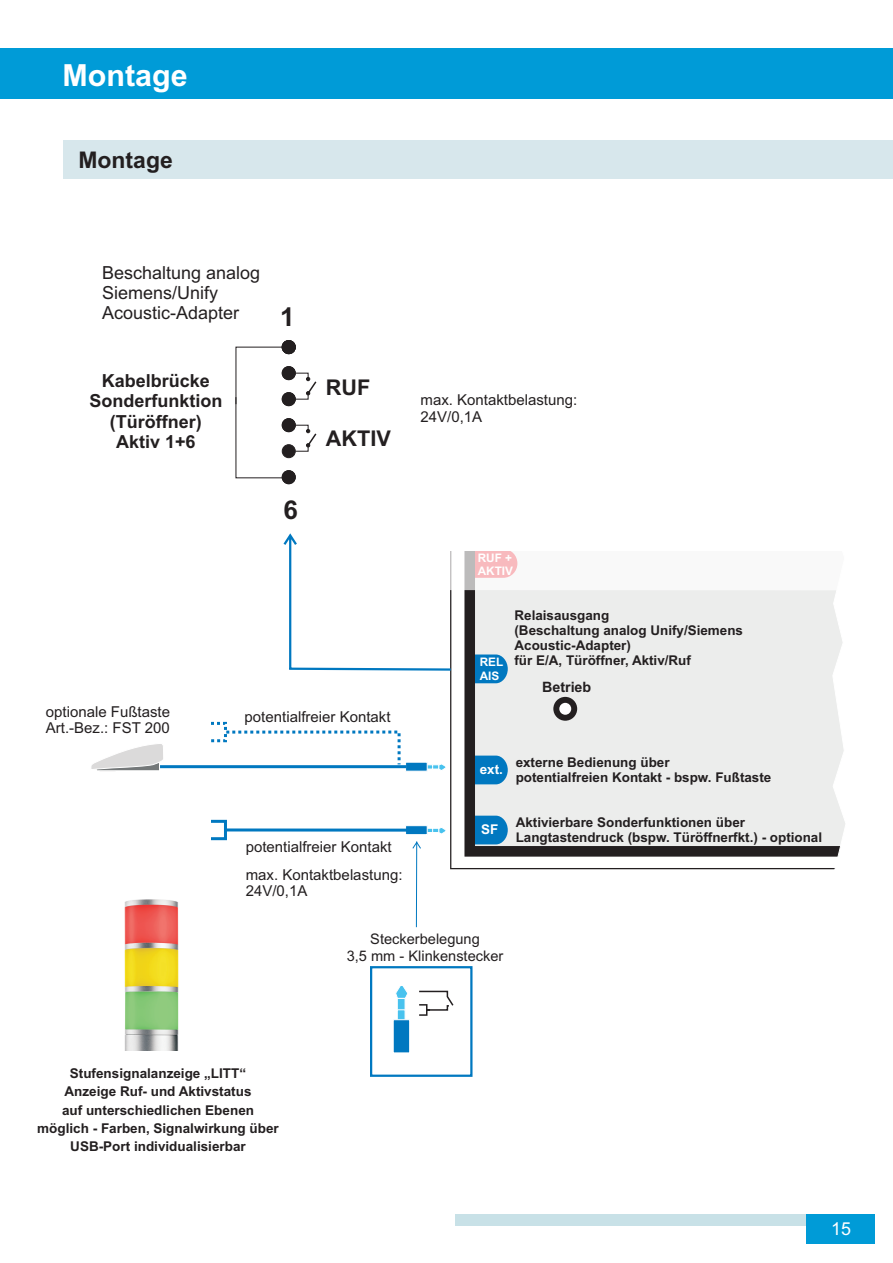
<style>
.page{position:relative;width:893px;height:1263px;background:#fff}
.page>*{position:absolute;margin:0;border:0;box-sizing:border-box;transform-origin:0 0}
.t1{font:700 30.45px "Arial";color:#fff}
.t2{font:700 25.95px "Arial";color:#231f20}
.t3{font:700 22.95px "Arial";color:#231f20}
.t4{font:700 21.75px "Arial";color:#231f20}
.t5{font:18px/20.1px "Arial";color:#231f20}
.t6{font:700 18px/20.1px "Arial";color:#231f20;text-align:center}
.t7{font:17.85px "Arial";color:#fff}
.t8{font:15px/16.8px "Arial";color:#231f20}
.t9{font:14.55px/16.4px "Arial";color:#231f20;text-align:center}
.t10{font:700 14.25px "Arial";color:#231f20}
.t11{font:700 13.5px/18.1px "Arial";color:#231f20}
.t12{font:700 13.5px "Arial";color:#fff}
.t13{font:700 11.7px/13.2px "Arial";color:#fff}
</style>
<div class="page">
<div style="left:64px;top:140px;width:829px;height:38px;background:#d7e7ec"></div>
<div style="left:0;top:48px;width:893px;height:51px;background:#009bd7"></div>
<div style="left:455px;top:1214px;width:419px;height:11px;background:#c8e1e7"></div>
<div style="left:806px;top:1214px;width:68px;height:29px;background:#009bd7"></div>
<svg style="left:450px;top:590px;width:382px;height:280px;background:#dbdede"></svg>
<div style="left:553px;top:697px;width:24px;height:24px;background:#231f20;border-radius:50%"></div>
<div style="left:559px;top:703px;width:12px;height:12px;background:#fff;border-radius:50%"></div>
<svg style="left:475px;top:756px;width:33px;height:28px"></svg>
<svg style="left:832px;top:590px;width:13px;height:280px"></svg>
<svg style="left:283px;top:533px;width:168px;height:138px"></svg>
<hr style="left:158px;top:765px;width:248px;height:3px;background:#0078c0">
<svg style="left:91px;top:744px;width:73px;height:27px"></svg>
<svg style="left:393px;top:986px;width:17px;height:67px"></svg>
<div style="left:370px;top:966px;width:102px;height:111px;border:2px solid #0078c0"></div>
<svg style="left:419px;top:990px;width:35px;height:26px"></svg>
<svg style="left:208px;top:721px;width:238px;height:50px"></svg>
<hr style="left:416px;top:841px;width:1px;height:86px;background:#0078c0">
<svg style="left:211px;top:819px;width:235px;height:30px"></svg>
<div style="left:441px;top:329px;width:452px;height:222px;background:#fff"></div>
<div style="left:282px;top:470px;width:14px;height:14px;background:#231f20;border:1px solid #231f20;border-radius:50%"></div>
<div style="left:282px;top:340px;width:14px;height:14px;background:#231f20;border:1px solid #231f20;border-radius:50%"></div>
<div style="left:282px;top:340px;width:14px;height:14px;border:1px solid #231f20;border-radius:50%"></div>
<svg style="left:235px;top:346px;width:82px;height:136px"></svg>
<img style="left:124px;top:899px;width:55px;height:151px">
<h1 class="t1" style="left:63px;top:63px;width:127px">Montage</h1>
<h3 class="t3" style="left:78px;top:151px;width:96px">Montage</h3>
<h3 class="t5" style="left:102px;top:264px;width:160px">Beschaltung analog<br>Siemens/Unify<br>Acoustic-Adapter</h3>
<h3 class="t6" style="left:89px;top:373px;width:135px">Kabelbrücke<br>Sonderfunktion (Türöffner)<br>Aktiv 1+6</h3>
<h2 class="t2" style="left:280px;top:307px;width:16px">1</h2>
<h3 class="t4" style="left:326px;top:379px;width:46px">RUF</h3>
<h3 class="t4" style="left:326px;top:430px;width:67px">AKTIV</h3>
<p class="t8" style="left:421px;top:393px;width:158px">max. Kontaktbelastung:<br>24V/0,1A</p>
<p class="t8" style="left:46px;top:704px;width:126px">optionale Fußtaste<br>Art.-Bez.: FST 200</p>
<h2 class="t2" style="left:283px;top:500px;width:16px">6</h2>
<p class="t8" style="left:245px;top:709px;width:147px">potentialfreier Kontakt</p>
<p class="t8" style="left:246px;top:839px;width:147px">potentialfreier Kontakt</p>
<p class="t8" style="left:246px;top:867px;width:158px">max. Kontaktbelastung:<br>24V/0,1A</p>
<p class="t13" style="left:478px;top:552px;width:37px">RUF +<br>AKTIV</p>
<p class="t11" style="left:514px;top:607px;width:96px">Relaisausgang</p>
<p class="t11" style="left:514px;top:622px;width:230px">(Beschaltung analog Unify/Siemens</p>
<p class="t11" style="left:514px;top:637px;width:118px">Acoustic-Adapter)</p>
<p class="t11" style="left:480px;top:652px;width:213px"><sub>REL</sub> für E/A, Türöffner, Aktiv/Ruf</p>
<p class="t13" style="left:480px;top:670px;width:21px">AIS</p>
<p class="t10" style="left:542px;top:681px;width:51px">Betrieb</p>
<p class="t12" style="left:480px;top:764px;width:25px">ext.</p>
<p class="t12" style="left:481px;top:824px;width:19px">SF</p>
<p class="t11" style="left:516px;top:756px;width:257px;line-height:15px">externe Bedienung über<br>potentialfreien Kontakt - bspw. Fußtaste</p>
<p class="t11" style="left:516px;top:816px;width:308px;line-height:15px">Aktivierbare Sonderfunktionen über<br>Langtastendruck (bspw. Türöffnerfkt.) - optional</p>
<p class="t9" style="left:347px;top:932px;width:158px">Steckerbelegung<br>3,5 mm - Klinkenstecker</p>
<p class="t11" style="left:37px;top:1066px;width:243px;text-align:center">Stufensignalanzeige „LITT“<br>Anzeige Ruf- und Aktivstatus<br>auf unterschiedlichen Ebenen möglich - Farben, Signalwirkung über<br>USB-Port individualisierbar</p>
<h3 class="t7" style="left:831px;top:1222px;width:21px">15</h3>
</div>
